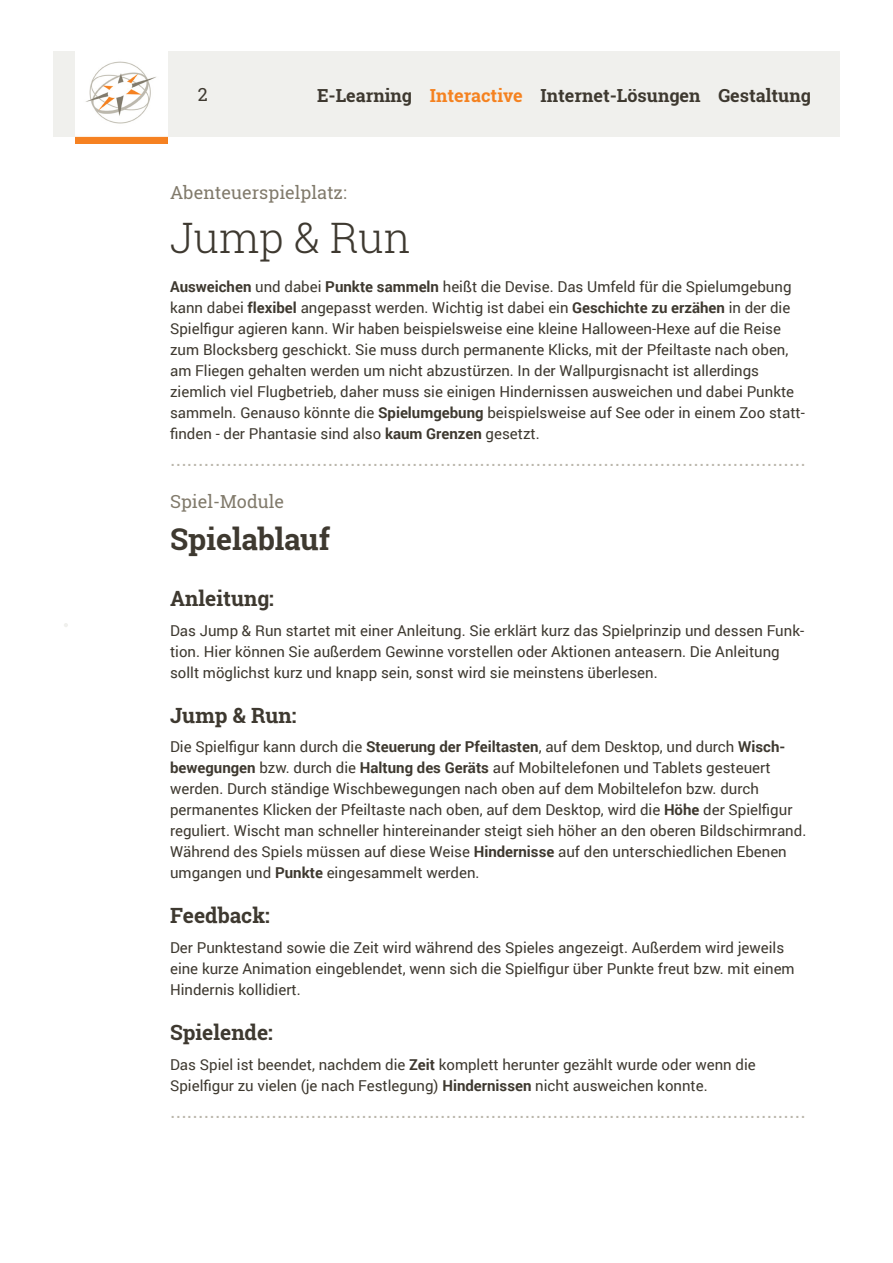
<style>
.page{position:relative;width:893px;height:1263px;background:#fff}
.page>*{position:absolute;margin:0;border:0;box-sizing:border-box;transform-origin:0 0}
.t1{font:300 42px "Roboto Slab";color:#3e3930}
.t2{font:700 30px "Roboto Slab";color:#3e3930}
.fliesstext{font:21px "Roboto";color:#bcb8ad}
.t3{font:700 21px "Roboto Slab";color:#3e3930}
.t4{font:700 18px "Roboto Slab";color:#3e3930}
.subline{font:18px "Roboto Slab";color:#817a6b}
.t5{font:18px "Roboto Slab";color:#3e3930}
.fliesstext-2{font:15px/21px "Roboto";color:#3e3930}
.s1{color:#f58220}
.s2{font-weight:700}
</style>
<div class="page">
<div style="left:53px;top:52px;width:787px;height:85px;background:#f0f0ed"></div>
<img style="left:75px;top:52px;width:93px;height:91px">
<svg style="left:64px;top:623px;width:4px;height:4px"></svg>
<p class="t5" style="left:198px;top:82px;width:11px">2</p>
<p class="t4" style="left:317px;top:83px;width:495px">E-Learning <span class="s1">Interactive</span> Internet-Lösungen Gestaltung</p>
<p class="subline" style="left:170px;top:180px;width:178px">Abenteuerspielplatz:</p>
<p class="t1" style="left:170px;top:209px;width:242px">Jump &amp; Run</p>
<p class="fliesstext-2" style="left:170px;top:275px;width:636px"><span class="s2">Ausweichen</span> und dabei <span class="s2">Punkte sammeln</span> heißt die Devise. Das Umfeld für die Spielumgebung kann dabei <span class="s2">flexibel</span> angepasst werden. Wichtig ist dabei ein <span class="s2">Geschichte zu erzähen</span> in der die Spielfigur agieren kann. Wir haben beispielsweise eine kleine Halloween-Hexe auf die Reise zum Blocksberg geschickt. Sie muss durch permanente Klicks, mit der Pfeiltaste nach oben, am Fliegen gehalten werden um nicht abzustürzen. In der Wallpurgisnacht ist allerdings ziemlich viel Flugbetrieb, daher muss sie einigen Hindernissen ausweichen und dabei Punkte sammeln. Genauso könnte die <span class="s2">Spielumgebung</span> beispielsweise auf See oder in einem Zoo statt&shy;finden - der Phantasie sind also <span class="s2">kaum Grenzen</span> gesetzt.</p>
<p class="fliesstext" style="left:170px;top:444px;width:637px">.................................................................................................................</p>
<p class="subline" style="left:170px;top:489px;width:116px">Spiel-Module</p>
<p class="t2" style="left:170px;top:518px;width:162px">Spielablauf</p>
<p class="t3" style="left:170px;top:584px;width:105px">Anleitung:</p>
<p class="fliesstext-2" style="left:170px;top:619px;width:636px">Das Jump &amp; Run startet mit einer Anleitung. Sie erklärt kurz das Spielprinzip und dessen Funk&shy;tion. Hier können Sie außerdem Gewinne vorstellen oder Aktionen anteasern. Die Anleitung sollt möglichst kurz und knapp sein, sonst wird sie meinstens überlesen.</p>
<p class="t3" style="left:170px;top:701px;width:128px">Jump &amp; Run:</p>
<p class="fliesstext-2" style="left:170px;top:736px;width:638px">Die Spielfigur kann durch die <span class="s2">Steuerung der Pfeiltasten</span>, auf dem Desktop, und durch <span class="s2">Wisch&shy;bewegungen</span> bzw. durch die <span class="s2">Haltung des Geräts</span> auf Mobiltelefonen und Tablets gesteuert werden. Durch ständige Wischbewegungen nach oben auf dem Mobiltelefon bzw. durch permanentes Klicken der Pfeiltaste nach oben, auf dem Desktop, wird die <span class="s2">Höhe</span> der Spielfigur reguliert. Wischt man schneller hintereinander steigt sieh höher an den oberen Bildschirmrand.<br>Während des Spiels müssen auf diese Weise <span class="s2">Hindernisse</span> auf den unterschiedlichen Ebenen umgangen und <span class="s2">Punkte</span> eingesammelt werden.</p>
<p class="t3" style="left:170px;top:901px;width:101px">Feedback:</p>
<p class="fliesstext-2" style="left:170px;top:936px;width:626px">Der Punktestand sowie die Zeit wird während des Spieles angezeigt. Außerdem wird jeweils eine kurze Animation eingeblendet, wenn sich die Spielfigur über Punkte freut bzw. mit einem<br>Hindernis kollidiert.</p>
<p class="t3" style="left:170px;top:1018px;width:104px">Spielende:</p>
<p class="fliesstext-2" style="left:170px;top:1053px;width:587px">Das Spiel ist beendet, nachdem die <span class="s2">Zeit</span> komplett herunter gezählt wurde oder wenn die<br>Spielfigur zu vielen (je nach Festlegung) <span class="s2">Hindernissen</span> nicht ausweichen konnte.</p>
<p class="fliesstext" style="left:170px;top:1095px;width:637px">.................................................................................................................</p>
</div>
